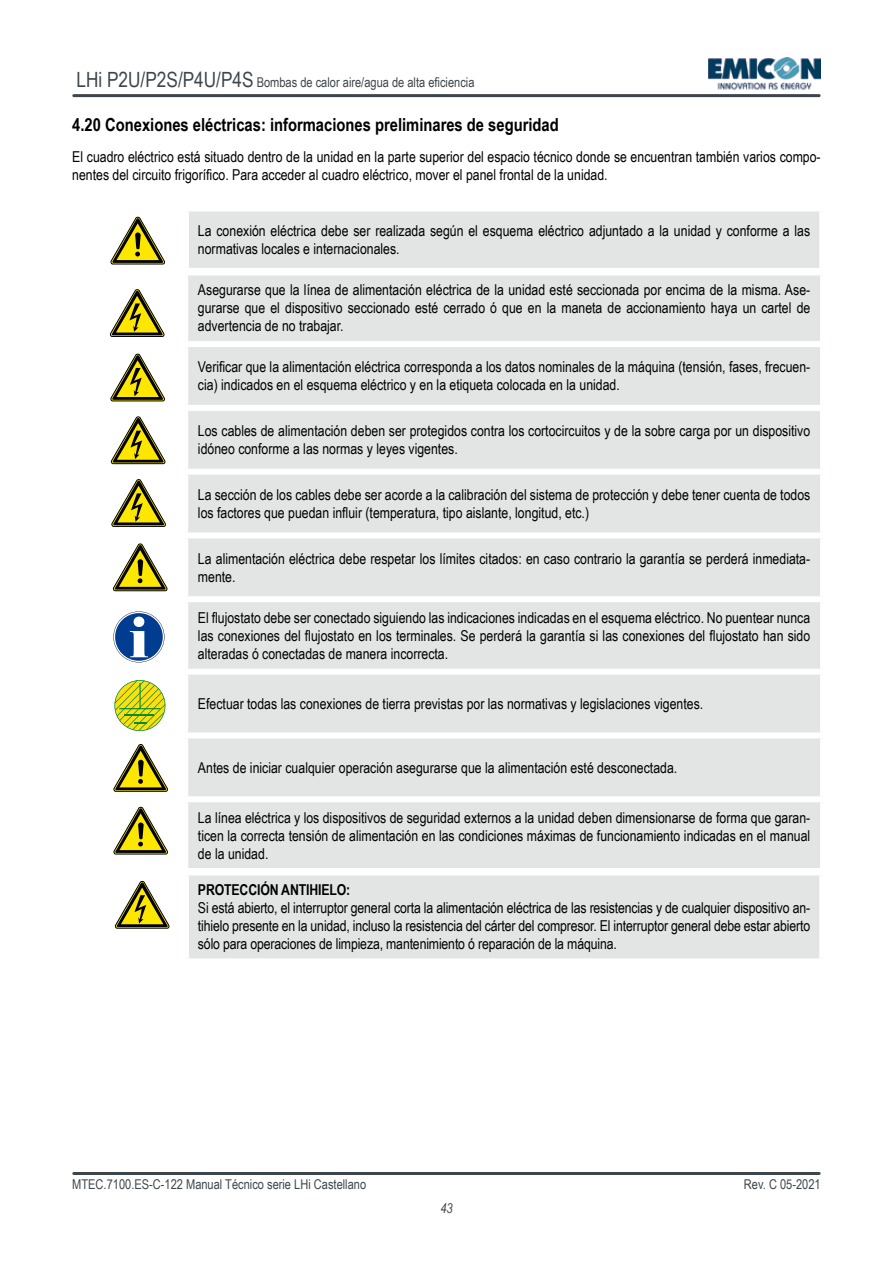
<style>
.page{position:relative;width:893px;height:1263px;background:#fff}
.page>*{position:absolute;margin:0;border:0;box-sizing:border-box;transform-origin:0 0}
.t1{font:700 18px "Arial Narrow";color:#000}
.t2{font:15px/18px "Arial Narrow";color:#000}
.t3{font:700 15px "Arial Narrow";letter-spacing:-.01em;color:#000}
.t4{font:13.5px "Arial Narrow";color:#3d464c}
.t5{font:italic 13.5px "Arial Narrow";color:#3d464c}
.s1{font-size:21px}
</style>
<div class="page">
<hr style="left:74px;top:1172px;width:745px;height:3px;background:#3d464c">
<hr style="left:74px;top:94px;width:745px;height:3px;background:#3d464c">
<svg style="left:110px;top:217px;width:55px;height:47px"></svg>
<svg style="left:113px;top:543px;width:54px;height:48px"></svg>
<svg style="left:113px;top:611px;width:51px;height:51px"></svg>
<svg style="left:114px;top:680px;width:51px;height:51px"></svg>
<svg style="left:110px;top:289px;width:54px;height:48px"></svg>
<svg style="left:110px;top:354px;width:55px;height:47px"></svg>
<svg style="left:111px;top:416px;width:54px;height:48px"></svg>
<svg style="left:111px;top:479px;width:55px;height:48px"></svg>
<svg style="left:115px;top:881px;width:54px;height:48px"></svg>
<svg style="left:113px;top:744px;width:55px;height:48px"></svg>
<svg style="left:113px;top:807px;width:55px;height:47px"></svg>
<img style="left:709px;top:58px;width:112px;height:32px">
<div style="left:188px;top:212px;width:632px;height:746px;background:#e3e4e4"></div>
<div style="left:182px;top:341px;width:644px;height:6px;background:#fff"></div>
<div style="left:182px;top:405px;width:644px;height:6px;background:#fff"></div>
<div style="left:182px;top:469px;width:644px;height:6px;background:#fff"></div>
<div style="left:182px;top:532px;width:644px;height:6px;background:#fff"></div>
<div style="left:182px;top:596px;width:644px;height:6px;background:#fff"></div>
<div style="left:182px;top:669px;width:644px;height:6px;background:#fff"></div>
<div style="left:182px;top:732px;width:644px;height:6px;background:#fff"></div>
<div style="left:182px;top:796px;width:644px;height:6px;background:#fff"></div>
<div style="left:181px;top:212px;width:8px;height:56px;background:#fff"></div>
<div style="left:819px;top:212px;width:8px;height:56px;background:#fff"></div>
<div style="left:181px;top:268px;width:646px;height:7px;background:#fff"></div>
<div style="left:181px;top:868px;width:646px;height:7px;background:#fff"></div>
<div style="left:181px;top:875px;width:8px;height:83px;background:#fff"></div>
<div style="left:819px;top:875px;width:8px;height:83px;background:#fff"></div>
<p class="t4" style="left:77px;top:73px;width:399px"><span class="s1">LHi P2U/P2S/P4U/P4S</span> Bombas de calor aire/agua de alta eficiencia</p>
<p class="t1" style="left:72px;top:111px;width:488px">4.20 Conexiones eléctricas: informaciones preliminares de seguridad</p>
<p class="t2" style="left:72px;top:147px;width:750px">El cuadro eléctrico está situado dentro de la unidad en la parte superior del espacio técnico donde se encuentran también varios compo&shy;nentes del circuito frigorífico. Para acceder al cuadro eléctrico, mover el panel frontal de la unidad.</p>
<p class="t2" style="left:198px;top:221px;width:614px">La conexión eléctrica debe ser realizada según el esquema eléctrico adjuntado a la unidad y conforme a las normativas locales e internacionales.</p>
<p class="t2" style="left:198px;top:280px;width:614px;text-align:justify">Asegurarse que la línea de alimentación eléctrica de la unidad esté seccionada por encima de la misma. Ase&shy;gurarse que el dispositivo seccionado esté cerrado ó que en la maneta de accionamiento haya un cartel de advertencia de no trabajar.</p>
<p class="t2" style="left:198px;top:358px;width:614px">Verificar que la alimentación eléctrica corresponda a los datos nominales de la máquina (tensión, fases, frecuen&shy;cia) indicados en el esquema eléctrico y en la etiqueta colocada en la unidad.</p>
<p class="t2" style="left:198px;top:421px;width:614px">Los cables de alimentación deben ser protegidos contra los cortocircuitos y de la sobre carga por un dispositivo idóneo conforme a las normas y leyes vigentes.</p>
<p class="t2" style="left:198px;top:485px;width:614px">La sección de los cables debe ser acorde a la calibración del sistema de protección y debe tener cuenta de todos los factores que puedan influir (temperatura, tipo aislante, longitud, etc.)</p>
<p class="t2" style="left:198px;top:549px;width:614px">La alimentación eléctrica debe respetar los límites citados: en caso contrario la garantía se perderá inmediata&shy;mente.</p>
<p class="t2" style="left:198px;top:608px;width:614px;text-align:justify">El flujostato debe ser conectado siguiendo las indicaciones indicadas en el esquema eléctrico. No puentear nunca las conexiones del flujostato en los terminales. Se perderá la garantía si las conexiones del flujostato han sido alteradas ó conectadas de manera incorrecta.</p>
<p class="t2" style="left:198px;top:694px;width:507px">Efectuar todas las conexiones de tierra previstas por las normativas y legislaciones vigentes.</p>
<p class="t2" style="left:198px;top:758px;width:481px">Antes de iniciar cualquier operación asegurarse que la alimentación esté desconectada.</p>
<p class="t2" style="left:198px;top:808px;width:614px;text-align:justify">La línea eléctrica y los dispositivos de seguridad externos a la unidad deben dimensionarse de forma que garan&shy;ticen la correcta tensión de alimentación en las condiciones máximas de funcionamiento indicadas en el manual de la unidad.</p>
<p class="t3" style="left:198px;top:879px;width:154px">PROTECCIÓN ANTIHIELO:</p>
<p class="t2" style="left:198px;top:898px;width:614px;text-align:justify">Si está abierto, el interruptor general corta la alimentación eléctrica de las resistencias y de cualquier dispositivo an&shy;tihielo presente en la unidad, incluso la resistencia del cárter del compresor. El interruptor general debe estar abierto sólo para operaciones de limpieza, mantenimiento ó reparación de la máquina.</p>
<p class="t4" style="left:72px;top:1174px;width:295px">MTEC.7100.ES-C-122 Manual Técnico serie LHi Castellano</p>
<p class="t5" style="left:440px;top:1199px;width:14px">43</p>
<p class="t4" style="left:744px;top:1174px;width:78px">Rev. C 05-2021</p>
</div>
